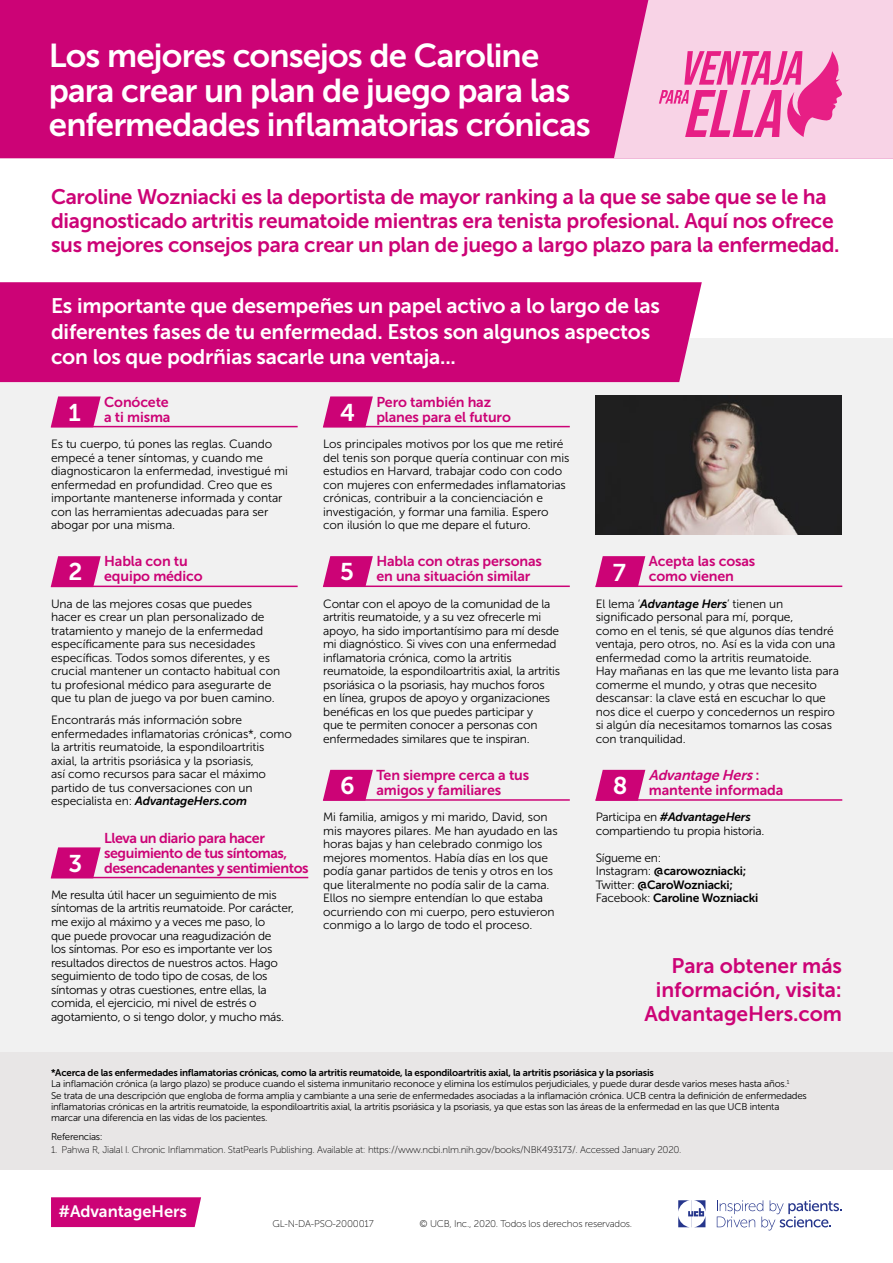
<style>
.page{position:relative;width:893px;height:1263px;background:#fff}
.page>*{position:absolute;margin:0;border:0;box-sizing:border-box;transform-origin:0 0}
.t1{font:33px/34.5px "Museo Sans 700";letter-spacing:-.025em;color:#fff}
.t2{font:21px/24px "Museo Sans 700";letter-spacing:-.015em;color:#cc0376}
.t3{font:21px/25.2px "Museo Sans 700";letter-spacing:-.01em;color:#fff}
.t4{font:16.5px "Museo Sans 700";letter-spacing:-.005em;color:#fff}
.t5{font:14.25px/15px "Museo Sans 700";letter-spacing:-.01em;color:#cc0376}
.t6{font:14.25px "Museo Sans 700";letter-spacing:-.03em;color:#cc0376}
.t7{font:12px/13.5px "Museo Sans 300";letter-spacing:-.01em;color:#000}
.t8{font:12px/13.5px "Museo Sans 700";letter-spacing:-.02em;color:#000}
.t9{font:italic 12px "Museo Sans 700";letter-spacing:-.01em;color:#000}
.t10{font:9.75px/11.2px "Museo Sans 300";letter-spacing:-.02em;color:#000}
.t11{font:9.75px "Museo Sans 100";letter-spacing:-.025em;color:#000}
.t12{font:9.75px "Museo Sans 700";letter-spacing:-.02em;color:#000}
.s1{font-size:24.15px;color:#fff}
.s2{font-family:"Museo Sans 300";font-style:normal}
.s3{font-family:"Museo Sans 700";font-style:italic}
.s4{font-style:italic}
.s5{font-family:"Museo Sans 300"}
</style>
<div class="page">
<div style="left:0;top:338px;width:893px;height:825px;background:#f1f1f1"></div>
<div style="left:0;top:1052px;width:893px;height:118px;background:#e8e6e6"></div>
<hr style="left:51px;top:877px;width:257px;height:1px;background:#cc0376">
<svg style="left:51px;top:847px;width:50px;height:30px"></svg>
<div style="left:0;top:282px;width:702px;height:100px;background:#cc0376"></div>
<div style="left:0;top:0;width:614px;height:158px;background:#cc0376"></div>
<svg style="left:678px;top:1200px;width:27px;height:27px"></svg>
<svg style="left:717px;top:1200px;width:125px;height:30px"></svg>
<div style="left:51px;top:1197px;width:150px;height:30px;background:#cc0376"></div>
<img style="left:595px;top:396px;width:247px;height:138px">
<hr style="left:51px;top:426px;width:247px;height:1px;background:#cc0376">
<svg style="left:51px;top:396px;width:50px;height:30px"></svg>
<hr style="left:323px;top:426px;width:247px;height:1px;background:#cc0376">
<svg style="left:323px;top:396px;width:50px;height:30px"></svg>
<hr style="left:323px;top:585px;width:247px;height:2px;background:#cc0376">
<svg style="left:323px;top:556px;width:50px;height:30px"></svg>
<hr style="left:596px;top:585px;width:246px;height:2px;background:#cc0376">
<svg style="left:595px;top:556px;width:50px;height:31px"></svg>
<hr style="left:596px;top:799px;width:246px;height:2px;background:#cc0376">
<svg style="left:595px;top:770px;width:50px;height:31px"></svg>
<hr style="left:323px;top:799px;width:247px;height:2px;background:#cc0376">
<svg style="left:323px;top:770px;width:50px;height:31px"></svg>
<hr style="left:51px;top:586px;width:247px;height:1px;background:#cc0376">
<svg style="left:51px;top:556px;width:50px;height:30px"></svg>
<svg style="left:614px;top:0;width:279px;height:158px;background:#f2abd0"></svg>
<h1 class="t1" style="left:49px;top:39px;width:543px">Los mejores consejos de Caroline para crear un plan de juego para las enfermedades inflamatorias crónicas</h1>
<p class="t2" style="left:51px;top:185px;width:790px">Caroline Wozniacki es la deportista de mayor ranking a la que se sabe que se le ha diagnosticado artritis reumatoide mientras era tenista profesional. Aquí nos ofrece sus mejores consejos para crear un plan de juego a largo plazo para la enfermedad.</p>
<h2 class="t3" style="left:51px;top:293px;width:610px">Es importante que desempeñes un papel activo a lo largo de las diferentes fases de tu enfermedad. Estos son algunos aspectos con los que podrñias sacarle una ventaja...</h2>
<p class="t5" style="left:68px;top:394px;width:104px;text-align:right">Conócete<br><span class="s1">1</span> a ti misma</p>
<p class="t7" style="left:51px;top:437px;width:238px">Es tu cuerpo, tú pones las reglas. Cuando empecé a tener síntomas, y cuando me diagnosticaron la enfermedad, investigué mi enfermedad en profundidad. Creo que es importante mantenerse informada y contar con las herramientas adecuadas para ser abogar por una misma.</p>
<p class="t5" style="left:68px;top:554px;width:136px;text-indent:36px">Habla con tu<br><span class="s1">2</span> equipo médico</p>
<p class="t7" style="left:51px;top:597px;width:231px">Una de las mejores cosas que puedes hacer es crear un plan personalizado de tratamiento y manejo de la enfermedad específicamente para sus necesidades específicas. Todos somos diferentes, y es crucial mantener un contacto habitual con tu profesional médico para asegurarte de que tu plan de juego va por buen camino.</p>
<p class="t7" style="left:51px;top:713px;width:242px">Encontrarás más información sobre enfermedades inflamatorias crónicas*, como la artritis reumatoide, la espondiloartritis axial, la artritis psoriásica y la psoriasis,<br>así como recursos para sacar el máximo partido de tus conversaciones con un</p>
<p class="t9" style="left:51px;top:794px;width:198px"><span class="s2">especialista en:</span> AdvantageHers.com</p>
<p class="t6" style="left:104px;top:830px;width:162px">Lleva un diario para hacer</p>
<p class="t6" style="left:104px;top:845px;width:185px">seguimiento de tus síntomas,</p>
<p class="t6" style="left:68px;top:860px;width:242px"><span class="s1">3</span> desencadenantes y sentimientos</p>
<p class="t7" style="left:51px;top:888px;width:245px">Me resulta útil hacer un seguimiento de mis síntomas de la artritis reumatoide. Por carácter, me exijo al máximo y a veces me paso, lo<br>que puede provocar una reagudización de<br>los síntomas. Por eso es importante ver los resultados directos de nuestros actos. Hago seguimiento de todo tipo de cosas, de los síntomas y otras cuestiones, entre ellas, la comida, el ejercicio, mi nivel de estrés o agotamiento, o si tengo dolor, y mucho más.</p>
<p class="t5" style="left:340px;top:394px;width:172px;text-indent:36px">Pero también haz<br><span class="s1">4</span> planes para el futuro</p>
<p class="t7" style="left:323px;top:437px;width:248px">Los principales motivos por los que me retiré del tenis son porque quería continuar con mis estudios en Harvard, trabajar codo con codo con mujeres con enfermedades inflamatorias crónicas, contribuir a la concienciación e investigación, y formar una familia. Espero con ilusión lo que me depare el futuro.</p>
<p class="t5" style="left:340px;top:554px;width:203px;text-indent:36px">Habla con otras personas<br><span class="s1">5</span> en una situación similar</p>
<p class="t7" style="left:323px;top:597px;width:238px">Contar con el apoyo de la comunidad de la artritis reumatoide, y a su vez ofrecerle mi apoyo, ha sido importantísimo para mí desde mi diagnóstico. Si vives con una enfermedad inflamatoria crónica, como la artritis reumatoide, la espondiloartritis axial, la artritis psoriásica o la psoriasis, hay muchos foros en línea, grupos de apoyo y organizaciones benéficas en los que puedes participar y<br>que te permiten conocer a personas con enfermedades similares que te inspiran.</p>
<p class="t5" style="left:340px;top:767px;width:191px;text-indent:36px">Ten siempre cerca a tus<br><span class="s1">6</span> amigos y familiares</p>
<p class="t7" style="left:323px;top:811px;width:236px">Mi familia, amigos y mi marido, David, son mis mayores pilares. Me han ayudado en las horas bajas y han celebrado conmigo los mejores momentos. Había días en los que podía ganar partidos de tenis y otros en los que literalmente no podía salir de la cama.<br>Ellos no siempre entendían lo que estaba ocurriendo con mi cuerpo, pero estuvieron conmigo a lo largo de todo el proceso.</p>
<p class="t5" style="left:613px;top:554px;width:144px;text-indent:36px">Acepta las cosas<br><span class="s1">7</span> como vienen</p>
<p class="t7" style="left:596px;top:597px;width:245px">El lema ‘<span class="s3">Advantage Hers</span>’ tienen un significado personal para mí, porque,<br>como en el tenis, sé que algunos días tendré ventaja, pero otros, no. Así es la vida con una enfermedad como la artritis reumatoide.<br>Hay mañanas en las que me levanto lista para comerme el mundo, y otras que necesito descansar: la clave está en escuchar lo que nos dice el cuerpo y concedernos un respiro si algún día necesitamos tomarnos las cosas con tranquilidad.</p>
<p class="t5" style="left:613px;top:767px;width:172px;text-indent:36px"><span class="s4">Advantage Hers</span>:<br><span class="s1">8</span> mantente informada</p>
<p class="t9" style="left:596px;top:810px;width:157px"><span class="s2">Participa en</span> #AdvantageHers</p>
<p class="t7" style="left:596px;top:824px;width:170px">compartiendo tu propia historia.</p>
<p class="t7" style="left:596px;top:851px;width:67px">Sígueme en:</p>
<p class="t8" style="left:596px;top:864px;width:164px"><span class="s5">Instagram:</span> @carowozniacki;<br><span class="s5">Twitter:</span> @CaroWozniacki;<br><span class="s5">Facebook:</span> Caroline Wozniacki</p>
<h2 class="t2" style="left:644px;top:953px;width:199px;text-align:right">Para obtener más información, visita:<br>AdvantageHers.com</h2>
<p class="t12" style="left:51px;top:1067px;width:604px">*Acerca de las enfermedades inflamatorias crónicas, como la artritis reumatoide, la espondiloartritis axial, la artritis psoriásica y la psoriasis</p>
<p class="t10" style="left:51px;top:1078px;width:757px">La inflamación crónica (a largo plazo) se produce cuando el sistema inmunitario reconoce y elimina los estímulos perjudiciales, y puede durar desde varios meses hasta años.<sup>1<br></sup>Se trata de una descripción que engloba de forma amplia y cambiante a una serie de enfermedades asociadas a la inflamación crónica. UCB centra la definición de enfermedades inflamatorias crónicas en la artritis reumatoide, la espondiloartritis axial, la artritis psoriásica y la psoriasis, ya que estas son las áreas de la enfermedad en las que UCB intenta marcar una diferencia en las vidas de los pacientes.</p>
<p class="t10" style="left:51px;top:1131px;width:53px">Referencias:</p>
<p class="t11" style="left:51px;top:1145px;width:632px">1. Pahwa R, Jialal I. Chronic Inflammation. StatPearls Publishing. Available at: https://www.ncbi.nlm.nih.gov/books/NBK493173/. Accessed January 2020.</p>
<h3 class="t4" style="left:58px;top:1202px;width:130px">#AdvantageHers</h3>
<p class="t11" style="left:273px;top:1218px;width:103px">GL-N-DA-PSO-2000017</p>
<p class="t11" style="left:420px;top:1218px;width:214px">© UCB, Inc., 2020. Todos los derechos reservados.</p>
</div>
